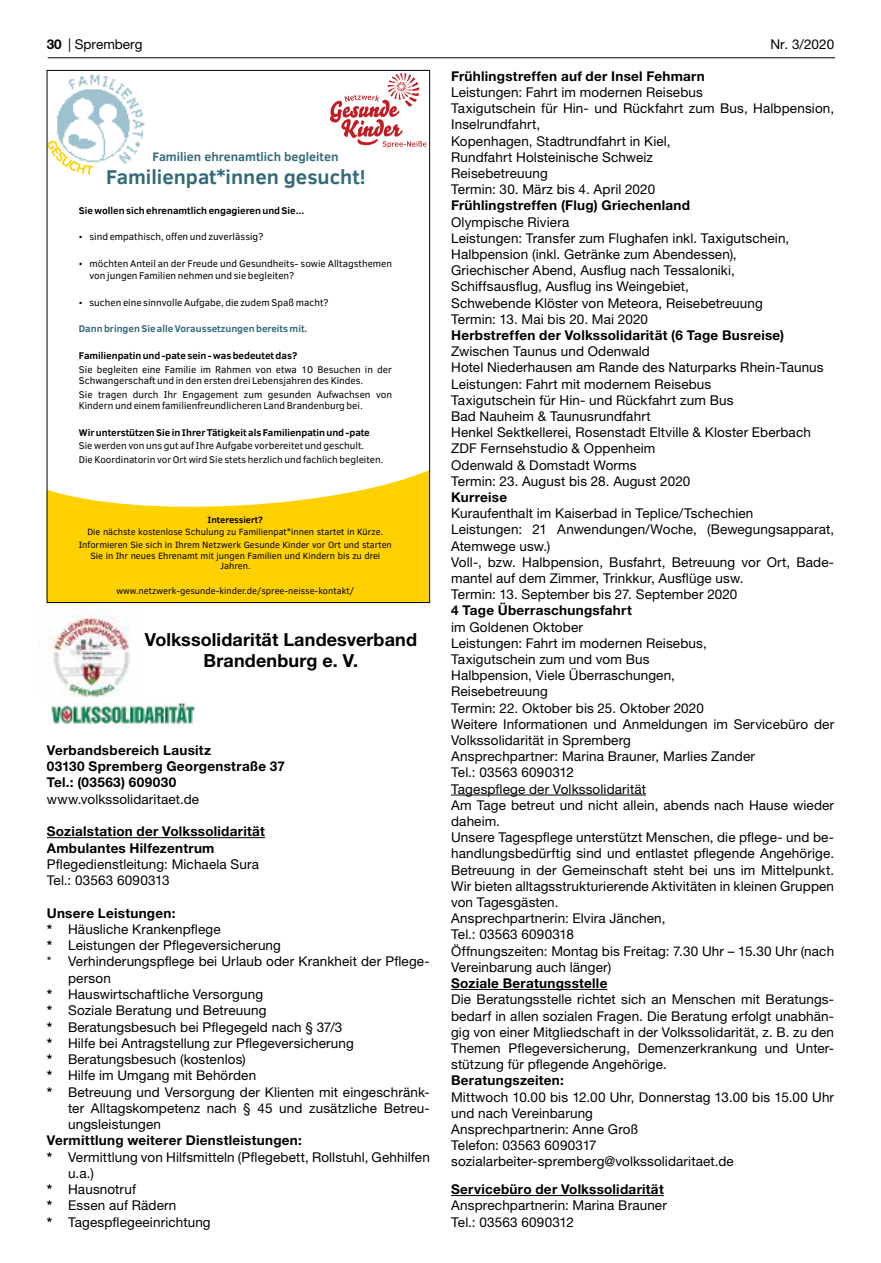
<style>
.page{position:relative;width:881px;height:1263px;background:#fff}
.page>*{position:absolute;margin:0;border:0;box-sizing:border-box;transform-origin:0 0}
.t1{font:700 20.4px "Yhwqbg Clear Sans";color:#326977}
.t2{font:700 18px/21.6px "Helvetica Neue LT";letter-spacing:.01em;color:#000;text-align:center}
.t3{font:13.5px/16.2px "Helvetica Neue LT";letter-spacing:.01em;color:#000}
.t4{font:700 13.5px/16.2px "Helvetica Neue LT";letter-spacing:.02em;color:#000}
.t5{font:700 12.45px "Yhwqbg Clear Sans";color:#326977}
.t6{font:9.9px/11.4px "Vfcqbm Clear Sans";color:#000}
.t7{font:700 9.9px "Yhwqbg Clear Sans";color:#000}
.t8{font:700 9.9px "Yhwqbg Clear Sans";color:#326977}
.t9{font:9.3px/12.6px "Vfcqbm Clear Sans";color:#000;text-align:center}
.t10{font:700 9.3px "Yhwqbg Clear Sans";color:#000}
.s1{font-weight:700}
</style>
<div class="page">
<hr style="left:48px;top:57px;width:786px;height:1px;background:#000">
<img style="left:38px;top:604px;width:92px;height:93px">
<hr style="left:451px;top:795px;width:194px;height:1px;background:#000">
<hr style="left:451px;top:989px;width:156px;height:1px;background:#000">
<hr style="left:451px;top:1195px;width:212px;height:1px;background:#000">
<hr style="left:47px;top:837px;width:218px;height:1px;background:#000">
<svg style="left:49px;top:471px;width:378px;height:130px;fill:#ffd100"></svg>
<svg style="left:330px;top:73px;width:96px;height:75px"></svg>
<img style="left:57px;top:74px;width:88px;height:94px">
<svg style="left:49px;top:140px;width:44px;height:35px"></svg>
<img style="left:51px;top:703px;width:144px;height:21px">
<p class="t3" style="left:47px;top:36px;width:97px"><span class="s1">30</span> | Spremberg</p>
<p class="t3" style="left:770px;top:36px;width:65px">Nr. 3/2020</p>
<p class="t4" style="left:451px;top:68px;width:255px">Frühlingstreffen auf der Insel Fehmarn</p>
<p class="t3" style="left:451px;top:84px;width:384px">Leistungen: Fahrt im modernen Reisebus<br>Taxigutschein für Hin- und Rückfahrt zum Bus, Halbpension, Inselrundfahrt,<br>Kopenhagen, Stadtrundfahrt in Kiel,<br>Rundfahrt Holsteinische Schweiz<br>Reisebetreuung<br>Termin: 30. März bis 4. April 2020</p>
<p class="t4" style="left:451px;top:197px;width:240px">Frühlingstreffen (Flug) Griechenland</p>
<p class="t3" style="left:451px;top:213px;width:339px">Olympische Riviera<br>Leistungen: Transfer zum Flughafen inkl. Taxigutschein, Halbpension (inkl. Getränke zum Abendessen), Griechischer Abend, Ausflug nach Tessaloniki, Schiffsausflug, Ausflug ins Weingebiet,<br>Schwebende Klöster von Meteora, Reisebetreuung Termin: 13. Mai bis 20. Mai 2020</p>
<p class="t4" style="left:451px;top:327px;width:334px">Herbstreffen der Volkssolidarität (6 Tage Busreise)</p>
<p class="t3" style="left:451px;top:343px;width:374px">Zwischen Taunus und Odenwald<br>Hotel Niederhausen am Rande des Naturparks Rhein-Taunus Leistungen: Fahrt mit modernem Reisebus<br>Taxigutschein für Hin- und Rückfahrt zum Bus<br>Bad Nauheim &amp; Taunusrundfahrt<br>Henkel Sektkellerei, Rosenstadt Eltville &amp; Kloster Eberbach ZDF Fernsehstudio &amp; Oppenheim<br>Odenwald &amp; Domstadt Worms<br>Termin: 23. August bis 28. August 2020</p>
<p class="t4" style="left:451px;top:489px;width:58px">Kurreise</p>
<p class="t3" style="left:451px;top:505px;width:384px">Kuraufenthalt im Kaiserbad in Teplice/Tschechien<br>Leistungen: 21 Anwendungen/Woche, (Bewegungsapparat, Atemwege usw.)<br>Voll-, bzw. Halbpension, Busfahrt, Betreuung vor Ort, Bade&shy;mantel auf dem Zimmer, Trinkkur, Ausflüge usw.<br>Termin: 13. September bis 27. September 2020</p>
<p class="t4" style="left:451px;top:602px;width:182px">4 Tage Überraschungsfahrt</p>
<p class="t3" style="left:451px;top:618px;width:384px">im Goldenen Oktober<br>Leistungen: Fahrt im modernen Reisebus,<br>Taxigutschein zum und vom Bus<br>Halbpension, Viele Überraschungen,<br>Reisebetreuung<br>Termin: 22. Oktober bis 25. Oktober 2020<br>Weitere Informationen und Anmeldungen im Servicebüro der Volkssolidarität in Spremberg<br>Ansprechpartner: Marina Brauner, Marlies Zander<br>Tel.: 03563 6090312<br>Tagespflege der Volkssolidarität<br>Am Tage betreut und nicht allein, abends nach Hause wieder daheim.<br>Unsere Tagespflege unterstützt Menschen, die pflege- und be&shy;handlungsbedürftig sind und entlastet pflegende Angehörige.<br>Betreuung in der Gemeinschaft steht bei uns im Mittelpunkt.<br>Wir bieten alltagsstrukturierende Aktivitäten in kleinen Gruppen von Tagesgästen.<br>Ansprechpartnerin: Elvira Jänchen,<br>Tel.: 03563 6090318<br>Öffnungszeiten: Montag bis Freitag: 7.30 Uhr – 15.30 Uhr (nach Vereinbarung auch länger)</p>
<p class="t4" style="left:451px;top:975px;width:158px">Soziale Beratungsstelle</p>
<p class="t3" style="left:451px;top:991px;width:384px;text-align:justify">Die Beratungsstelle richtet sich an Menschen mit Beratungs&shy;bedarf in allen sozialen Fragen. Die Beratung erfolgt unabhän&shy;gig von einer Mitgliedschaft in der Volkssolidarität, z. B. zu den Themen Pflegeversicherung, Demenzerkrankung und Unter&shy;stützung für pflegende Angehörige.</p>
<p class="t4" style="left:451px;top:1072px;width:114px">Beratungszeiten:</p>
<p class="t3" style="left:451px;top:1088px;width:384px">Mittwoch 10.00 bis 12.00 Uhr, Donnerstag 13.00 bis 15.00 Uhr und nach Vereinbarung<br>Ansprechpartnerin: Anne Groß<br>Telefon: 03563 6090317 sozialarbeiter-spremberg@volkssolidaritaet.de</p>
<p class="t4" style="left:451px;top:1181px;width:214px">Servicebüro der Volkssolidarität</p>
<p class="t3" style="left:451px;top:1197px;width:217px">Ansprechpartnerin: Marina Brauner<br>Tel.: 03563 6090312</p>
<p class="t5" style="left:152px;top:148px;width:187px">Familien ehrenamtlich begleiten</p>
<h1 class="t1" style="left:106px;top:162px;width:261px">Familienpat*innen gesucht!</h1>
<p class="t7" style="left:79px;top:203px;width:227px">Sie wollen sich ehrenamtlich engagieren und Sie...</p>
<p class="t6" style="left:89px;top:231px;width:175px">sind empathisch, offen und zuverlässig?</p>
<p class="t6" style="left:89px;top:258px;width:304px">möchten Anteil an der Freude und Gesundheits- sowie Alltagsthemen von jungen Familien nehmen und sie begleiten?</p>
<p class="t6" style="left:89px;top:296px;width:241px">suchen eine sinnvolle Aufgabe, die zudem Spaß macht?</p>
<p class="t8" style="left:79px;top:322px;width:230px">Dann bringen Sie alle Voraussetzungen bereits mit.</p>
<p class="t7" style="left:79px;top:349px;width:220px">Familienpatin und -pate sein - was bedeutet das?</p>
<p class="t6" style="left:79px;top:363px;width:314px">Sie begleiten eine Familie im Rahmen von etwa 10 Besuchen in der<br>Schwangerschaft und in den ersten drei Lebensjahren des Kindes.</p>
<p class="t6" style="left:79px;top:388px;width:314px">Sie tragen durch Ihr Engagement zum gesunden Aufwachsen von<br>Kindern und einem familienfreundlicheren Land Brandenburg bei.</p>
<p class="t7" style="left:79px;top:425px;width:292px">Wir unterstützen Sie in Ihrer Tätigkeit als Familienpatin und -pate</p>
<p class="t6" style="left:79px;top:439px;width:306px;line-height:13.5px">Sie werden von uns gut auf Ihre Aufgabe vorbereitet und geschult.<br>Die Koordinatorin vor Ort wird Sie stets herzlich und fachlich begleiten.</p>
<p class="t10" style="left:207px;top:513px;width:57px">Interessiert?</p>
<p class="t9" style="left:79px;top:526px;width:314px">Die nächste kostenlose Schulung zu Familienpat*innen startet in Kürze.<br>Informieren Sie sich in Ihrem Netzwerk Gesunde Kinder vor Ort und starten</p>
<p class="t9" style="left:90px;top:550px;width:291px;line-height:10.6px">Sie in Ihr neues Ehrenamt mit jungen Familien und Kindern bis zu drei<br>Jahren.</p>
<p class="t9" style="left:116px;top:585px;width:239px">www.netzwerk-gesunde-kinder.de/spree-neisse-kontakt/</p>
<h2 class="t2" style="left:145px;top:628px;width:274px">Volkssolidarität Landesverband<br>Brandenburg e. V.</h2>
<p class="t4" style="left:47px;top:742px;width:239px">Verbandsbereich Lausitz<br>03130 Spremberg Georgenstraße 37<br>Tel.: (03563) 609030</p>
<p class="t3" style="left:47px;top:791px;width:154px">www.volkssolidaritaet.de</p>
<p class="t4" style="left:47px;top:823px;width:219px">Sozialstation der Volkssolidarität<br>Ambulantes Hilfezentrum</p>
<p class="t3" style="left:47px;top:856px;width:213px">Pflegedienstleitung: Michaela Sura<br>Tel.: 03563 6090313</p>
<p class="t4" style="left:47px;top:904px;width:130px">Unsere Leistungen:</p>
<p class="t3" style="left:47px;top:921px;width:175px"><span class="s1">*</span> Häusliche Krankenpflege</p>
<p class="t3" style="left:47px;top:937px;width:235px"><span class="s1">*</span> Leistungen der Pflegeversicherung</p>
<p class="t3" style="left:47px;top:953px;width:384px">* Verhinderungspflege bei Urlaub oder Krankheit der Pflege-</p>
<p class="t3" style="left:68px;top:970px;width:44px">person</p>
<p class="t3" style="left:47px;top:986px;width:218px"><span class="s1">*</span> Hauswirtschaftliche Versorgung</p>
<p class="t3" style="left:47px;top:1002px;width:221px"><span class="s1">*</span> Soziale Beratung und Betreuung</p>
<p class="t3" style="left:47px;top:1018px;width:297px"><span class="s1">*</span> Beratungsbesuch bei Pflegegeld nach § 37/3</p>
<p class="t3" style="left:47px;top:1035px;width:308px"><span class="s1">*</span> Hilfe bei Antragstellung zur Pflegeversicherung</p>
<p class="t3" style="left:47px;top:1051px;width:200px"><span class="s1">*</span> Beratungsbesuch (kostenlos)</p>
<p class="t3" style="left:47px;top:1067px;width:211px"><span class="s1">*</span> Hilfe im Umgang mit Behörden</p>
<p class="t3" style="left:47px;top:1083px;width:384px"><span class="s1">*</span> Betreuung und Versorgung der Klienten mit eingeschränk-</p>
<p class="t3" style="left:68px;top:1100px;width:363px">ter Alltagskompetenz nach § 45 und zusätzliche Betreu-</p>
<p class="t3" style="left:68px;top:1116px;width:94px">ungsleistungen</p>
<p class="t4" style="left:47px;top:1132px;width:256px">Vermittlung weiterer Dienstleistungen:</p>
<p class="t3" style="left:47px;top:1148px;width:384px"><span class="s1">*</span> Vermittlung von Hilfsmitteln (Pflegebett, Rollstuhl, Gehhilfen</p>
<p class="t3" style="left:68px;top:1165px;width:27px">u.a.)</p>
<p class="t3" style="left:47px;top:1181px;width:91px"><span class="s1">*</span> Hausnotruf</p>
<p class="t3" style="left:47px;top:1197px;width:131px"><span class="s1">*</span> Essen auf Rädern</p>
<p class="t3" style="left:47px;top:1214px;width:165px"><span class="s1">*</span> Tagespflegeeinrichtung</p>
</div>
